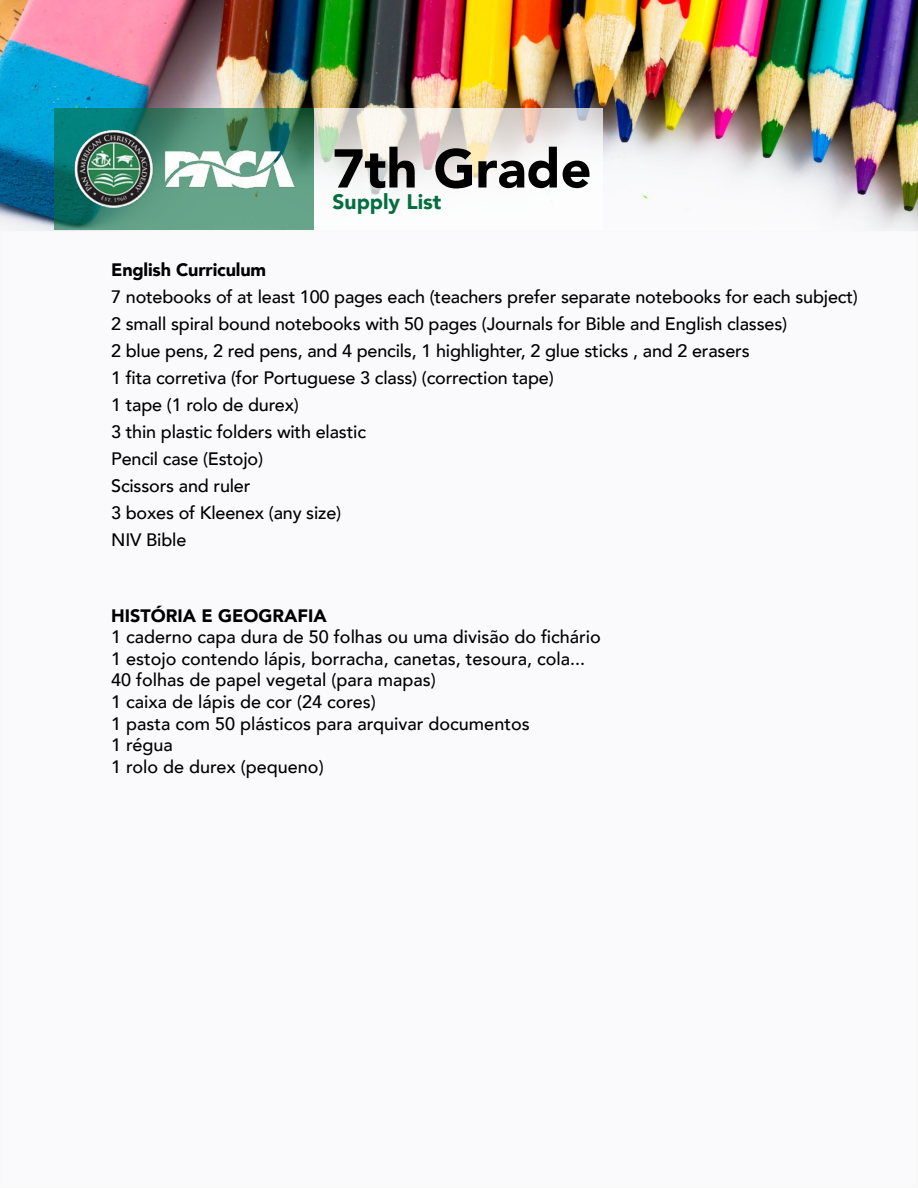
<style>
.page{position:relative;width:918px;height:1188px;background:#fff}
.page>*{position:absolute;margin:0;border:0;box-sizing:border-box;transform-origin:0 0}
.t1{font:900 54px "Avenir";color:#000}
.t2{font:900 21px "Avenir";color:#056e40}
.t3{font:500 18px/27px "Avenir";letter-spacing:-.01em;color:#000}
.t4{font:900 18px "Avenir";letter-spacing:-.005em;color:#000}
</style>
<div class="page">
<div style="left:1px;top:231px;width:916px;height:956px;background:#fafafc"></div>
<img style="left:0;top:0;width:918px;height:230px">
<svg style="left:55px;top:108px;width:259px;height:122px;background:#408c75"></svg>
<img style="left:64px;top:124px;width:240px;height:89px">
<svg style="left:315px;top:108px;width:288px;height:122px;fill:#f9f7f5"></svg>
<h1 class="t1" style="left:333px;top:122px;width:260px">7th Grade</h1>
<p class="t2" style="left:333px;top:183px;width:110px">Supply List</p>
<p class="t4" style="left:111px;top:254px;width:156px">English Curriculum</p>
<p class="t3" style="left:111px;top:282px;width:748px">7 notebooks of at least 100 pages each (teachers prefer separate notebooks for each subject)<br>2 small spiral bound notebooks with 50 pages (Journals for Bible and English classes)<br>2 blue pens, 2 red pens, and 4 pencils, 1 highlighter, 2 glue sticks , and 2 erasers<br>1 fita corretiva (for Portuguese 3 class) (correction tape)<br>1 tape (1 rolo de durex)<br>3 thin plastic folders with elastic<br>Pencil case (Estojo)<br>Scissors and ruler<br>3 boxes of Kleenex (any size)<br>NIV Bible</p>
<p class="t4" style="left:111px;top:600px;width:217px">HISTÓRIA E GEOGRAFIA</p>
<p class="t3" style="left:111px;top:625px;width:491px;line-height:21.6px">1 caderno capa dura de 50 folhas ou uma divisão do fichário 1 estojo contendo lápis, borracha, canetas, tesoura, cola...<br>40 folhas de papel vegetal (para mapas)<br>1 caixa de lápis de cor (24 cores)<br>1 pasta com 50 plásticos para arquivar documentos<br>1 régua<br>1 rolo de durex (pequeno)</p>
</div>
